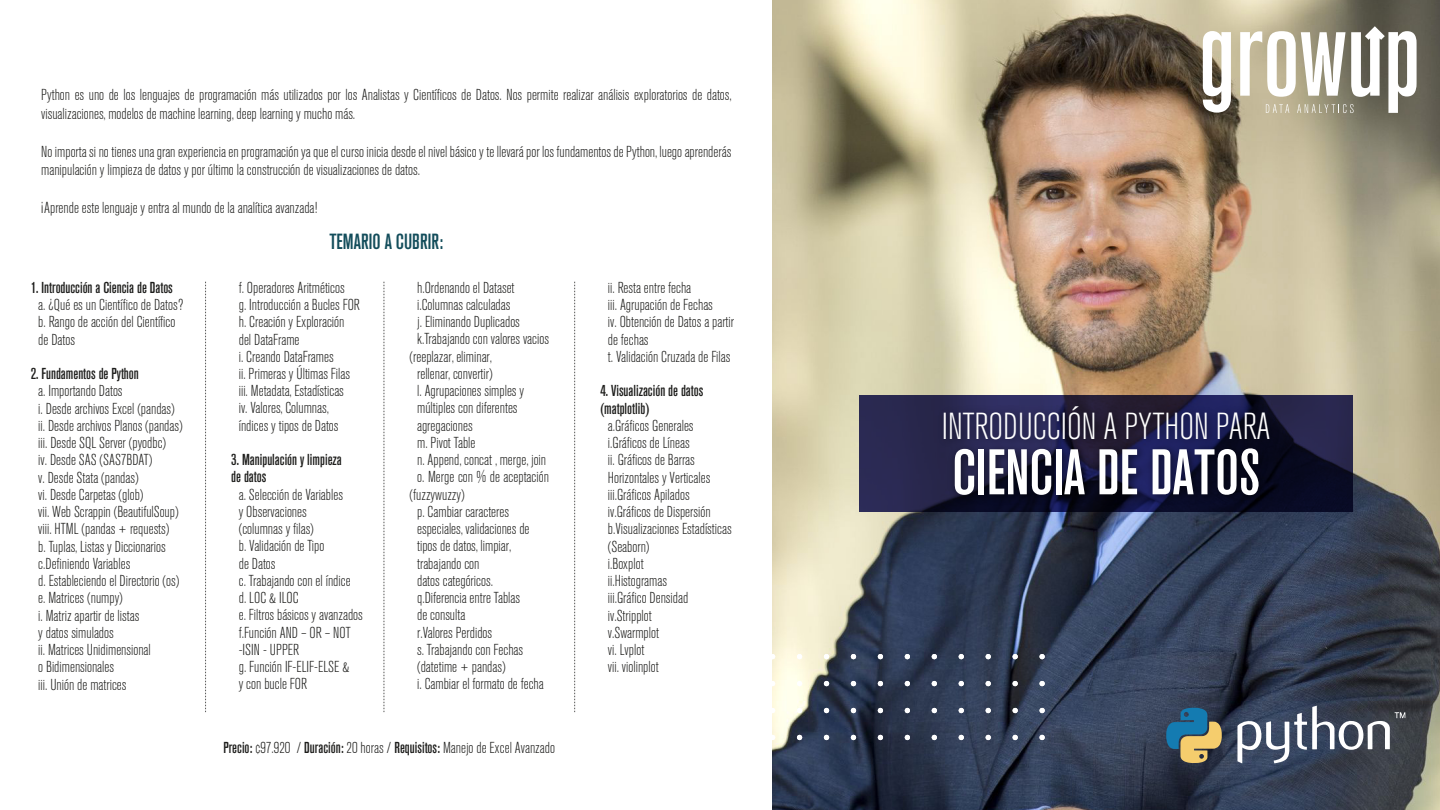
<style>
.page{position:relative;width:1440px;height:810px;background:#fff}
.page>*{position:absolute;margin:0;border:0;box-sizing:border-box;transform-origin:0 0}
.t1{font:63.75px "Akzidenz Grotesk BQ Md Cnd Alt";color:#fff}
.t2{font:300 condensed 37.28px "Akzidenz Grotesk BQ";color:#fff}
.t3{font:500 condensed 21.75px "Akzidenz Grotesk BQ";color:#134d5b}
.t4{font:300 condensed 15.75px/17.2px "Akzidenz Grotesk BQ";color:#1d1d1b}
.t5{font:500 condensed 15.75px/17.2px "Akzidenz Grotesk BQ";color:#1d1d1b}
.s1{font-family:"Akzidenz Grotesk BQ Md Cnd Alt";font-weight:400;font-stretch:normal}
</style>
<div class="page">
<img style="left:772px;top:1px;width:668px;height:809px">
<svg style="left:772px;top:654px;width:3px;height:5px"></svg>
<svg style="left:772px;top:681px;width:3px;height:5px"></svg>
<svg style="left:772px;top:708px;width:3px;height:5px"></svg>
<svg style="left:772px;top:735px;width:3px;height:5px"></svg>
<svg style="left:797px;top:654px;width:5px;height:5px"></svg>
<svg style="left:797px;top:681px;width:5px;height:5px"></svg>
<svg style="left:797px;top:708px;width:5px;height:5px"></svg>
<svg style="left:797px;top:735px;width:5px;height:5px"></svg>
<svg style="left:824px;top:654px;width:5px;height:5px"></svg>
<svg style="left:824px;top:681px;width:5px;height:5px"></svg>
<svg style="left:824px;top:708px;width:5px;height:5px"></svg>
<svg style="left:824px;top:735px;width:5px;height:5px"></svg>
<svg style="left:851px;top:654px;width:5px;height:5px"></svg>
<svg style="left:851px;top:681px;width:5px;height:5px"></svg>
<svg style="left:851px;top:708px;width:5px;height:5px"></svg>
<svg style="left:851px;top:735px;width:5px;height:5px"></svg>
<svg style="left:878px;top:654px;width:5px;height:5px"></svg>
<svg style="left:878px;top:681px;width:5px;height:5px"></svg>
<svg style="left:878px;top:708px;width:5px;height:5px"></svg>
<svg style="left:878px;top:735px;width:5px;height:5px"></svg>
<svg style="left:905px;top:654px;width:5px;height:5px"></svg>
<svg style="left:905px;top:681px;width:5px;height:5px"></svg>
<svg style="left:905px;top:708px;width:5px;height:5px"></svg>
<svg style="left:905px;top:735px;width:5px;height:5px"></svg>
<svg style="left:932px;top:654px;width:5px;height:5px"></svg>
<svg style="left:932px;top:681px;width:5px;height:5px"></svg>
<svg style="left:932px;top:708px;width:5px;height:5px"></svg>
<svg style="left:932px;top:735px;width:5px;height:5px"></svg>
<svg style="left:959px;top:654px;width:5px;height:5px"></svg>
<svg style="left:959px;top:681px;width:5px;height:5px"></svg>
<svg style="left:959px;top:708px;width:5px;height:5px"></svg>
<svg style="left:959px;top:735px;width:5px;height:5px"></svg>
<svg style="left:986px;top:654px;width:5px;height:5px"></svg>
<svg style="left:986px;top:681px;width:5px;height:5px"></svg>
<svg style="left:986px;top:708px;width:5px;height:5px"></svg>
<svg style="left:986px;top:735px;width:5px;height:5px"></svg>
<svg style="left:1013px;top:654px;width:5px;height:5px"></svg>
<svg style="left:1013px;top:681px;width:5px;height:5px"></svg>
<svg style="left:1013px;top:708px;width:5px;height:5px"></svg>
<svg style="left:1013px;top:735px;width:5px;height:5px"></svg>
<svg style="left:1040px;top:654px;width:5px;height:5px"></svg>
<svg style="left:1040px;top:681px;width:5px;height:5px"></svg>
<svg style="left:1040px;top:708px;width:5px;height:5px"></svg>
<svg style="left:1040px;top:735px;width:5px;height:5px"></svg>
<svg style="left:860px;top:395px;width:493px;height:117px;background:#212144"></svg>
<img style="left:932px;top:397px;width:353px;height:124px">
<svg style="left:1203px;top:31px;width:28px;height:82px"></svg>
<svg style="left:1240px;top:26px;width:177px;height:87px"></svg>
<svg style="left:205px;top:282px;width:1px;height:430px"></svg>
<svg style="left:384px;top:282px;width:1px;height:430px"></svg>
<svg style="left:574px;top:282px;width:1px;height:430px"></svg>
<svg style="left:1166px;top:708px;width:56px;height:55px;background:#647a74"></svg>
<svg style="left:1237px;top:706px;width:168px;height:58px"></svg>
<p class="t4" style="left:41px;top:86px;width:692px;line-height:18.8px">Python es uno de los lenguajes de programación más utilizados por los Analistas y Científicos de Datos. Nos permite realizar análisis exploratorios de datos, visualizaciones, modelos de machine learning, deep learning y mucho más.</p>
<p class="t4" style="left:41px;top:142px;width:692px;line-height:18.8px">No importa si no tienes una gran experiencia en programación ya que el curso inicia desde el nivel básico y te llevará por los fundamentos de Python, luego aprenderás manipulación y limpieza de datos y por último la construcción de visualizaciones de datos.</p>
<p class="t4" style="left:41px;top:199px;width:278px">¡Aprende este lenguaje y entra al mundo de la analítica avanzada!</p>
<p class="t5" style="left:31px;top:279px;width:144px">1. Introducción a Ciencia de Datos</p>
<p class="t4" style="left:38px;top:297px;width:147px">a. ¿Qué es un Científico de Datos? b. Rango de acción del Científico de Datos</p>
<p class="t5" style="left:31px;top:365px;width:110px">2. Fundamentos de Python</p>
<p class="t4" style="left:38px;top:383px;width:146px">a. Importando Datos<br>i. Desde archivos Excel (pandas) ii. Desde archivos Planos (pandas) iii. Desde SQL Server (pyodbc)<br>iv. Desde SAS (SAS7BDAT)<br>v. Desde Stata (pandas)<br>vi. Desde Carpetas (glob)<br>vii. Web Scrappin (BeautifulSoup) viii. HTML (pandas + requests)<br>b. Tuplas, Listas y Diccionarios c.Definiendo Variables<br>d. Estableciendo el Directorio (os) e. Matrices (numpy)<br>i. Matriz apartir de listas<br>y datos simulados<br>ii. Matrices Unidimensional<br>o Bidimensionales<br>iii. Unión de matrices</p>
<h3 class="t3" style="left:329px;top:229px;width:115px">TEMARIO A CUBRIR:</h3>
<p class="t4" style="left:239px;top:279px;width:123px">f. Operadores Aritméticos<br>g. Introducción a Bucles FOR h. Creación y Exploración del DataFrame<br>i. Creando DataFrames<br>ii. Primeras y Últimas Filas iii. Metadata, Estadísticas<br>iv. Valores, Columnas, índices y tipos de Datos</p>
<p class="t5" style="left:231px;top:451px;width:112px">3. Manipulación y limpieza de datos</p>
<p class="t4" style="left:239px;top:486px;width:126px">a. Selección de Variables<br>y Observaciones<br>(columnas y filas)<br>b. Validación de Tipo<br>de Datos<br>c. Trabajando con el índice<br>d. LOC &amp; ILOC<br>e. Filtros básicos y avanzados f.Función AND – OR – NOT -ISIN - UPPER<br>g. Función IF-ELIF-ELSE &amp;<br>y con bucle FOR</p>
<p class="t4" style="left:417px;top:279px;width:99px">h.Ordenando el Dataset</p>
<p class="t4" style="left:417px;top:296px;width:95px">i.Columnas calculadas</p>
<p class="t4" style="left:417px;top:314px;width:104px">j. Eliminando Duplicados</p>
<p class="t4" style="left:417px;top:331px;width:133px">k.Trabajando con valores vacios</p>
<p class="t4" style="left:410px;top:348px;width:84px">(reeplazar, eliminar,</p>
<p class="t4" style="left:417px;top:365px;width:77px">rellenar, convertir)</p>
<p class="t4" style="left:417px;top:383px;width:108px">l. Agrupaciones simples y</p>
<p class="t4" style="left:417px;top:400px;width:102px">múltiples con diferentes</p>
<p class="t4" style="left:417px;top:417px;width:57px">agregaciones</p>
<p class="t4" style="left:417px;top:434px;width:60px">m. Pivot Table</p>
<p class="t4" style="left:417px;top:452px;width:131px">n. Append, concat , merge, join</p>
<p class="t4" style="left:417px;top:469px;width:133px">o. Merge con % de aceptación</p>
<p class="t4" style="left:410px;top:486px;width:57px">(fuzzywuzzy)</p>
<p class="t4" style="left:417px;top:503px;width:93px">p. Cambiar caracteres</p>
<p class="t4" style="left:417px;top:521px;width:114px">especiales, validaciones de</p>
<p class="t4" style="left:417px;top:538px;width:96px">tipos de datos, limpiar,</p>
<p class="t4" style="left:417px;top:555px;width:64px">trabajando con</p>
<p class="t4" style="left:417px;top:572px;width:77px">datos categóricos.</p>
<p class="t4" style="left:417px;top:590px;width:104px">q.Diferencia entre Tablas</p>
<p class="t4" style="left:417px;top:607px;width:50px">de consulta</p>
<p class="t4" style="left:417px;top:624px;width:77px">r.Valores Perdidos</p>
<p class="t4" style="left:417px;top:641px;width:108px">s. Trabajando con Fechas</p>
<p class="t4" style="left:417px;top:659px;width:90px">(datetime + pandas)</p>
<p class="t4" style="left:417px;top:676px;width:128px">i. Cambiar el formato de fecha</p>
<p class="t4" style="left:223px;top:740px;width:333px"><span class="s1">Precio:</span> ¢97.920 / <span class="s1">Duración:</span> 20 horas / <span class="s1">Requisitos:</span> Manejo de Excel Avanzado</p>
<p class="t4" style="left:608px;top:279px;width:128px">ii. Resta entre fecha<br>iii. Agrupación de Fechas<br>iv. Obtención de Datos a partir de fechas<br>t. Validación Cruzada de Filas</p>
<p class="t5" style="left:600px;top:382px;width:104px">4. Visualización de datos (matplotlib)</p>
<p class="t4" style="left:608px;top:417px;width:125px">a.Gráficos Generales i.Gráficos de Líneas<br>ii. Gráficos de Barras<br>Horizontales y Verticales iii.Gráficos Apilados iv.Gráficos de Dispersión b.Visualizaciones Estadísticas (Seaborn)<br>i.Boxplot<br>ii.Histogramas<br>iii.Gráfico Densidad iv.Stripplot<br>v.Swarmplot<br>vi. Lvplot<br>vii. violinplot</p>
<h2 class="t2" style="left:942px;top:406px;width:330px">INTRODUCCIÓN A PYTHON PARA</h2>
<h1 class="t1" style="left:952px;top:436px;width:310px">CIENCIA DE DATOS</h1>
</div>
